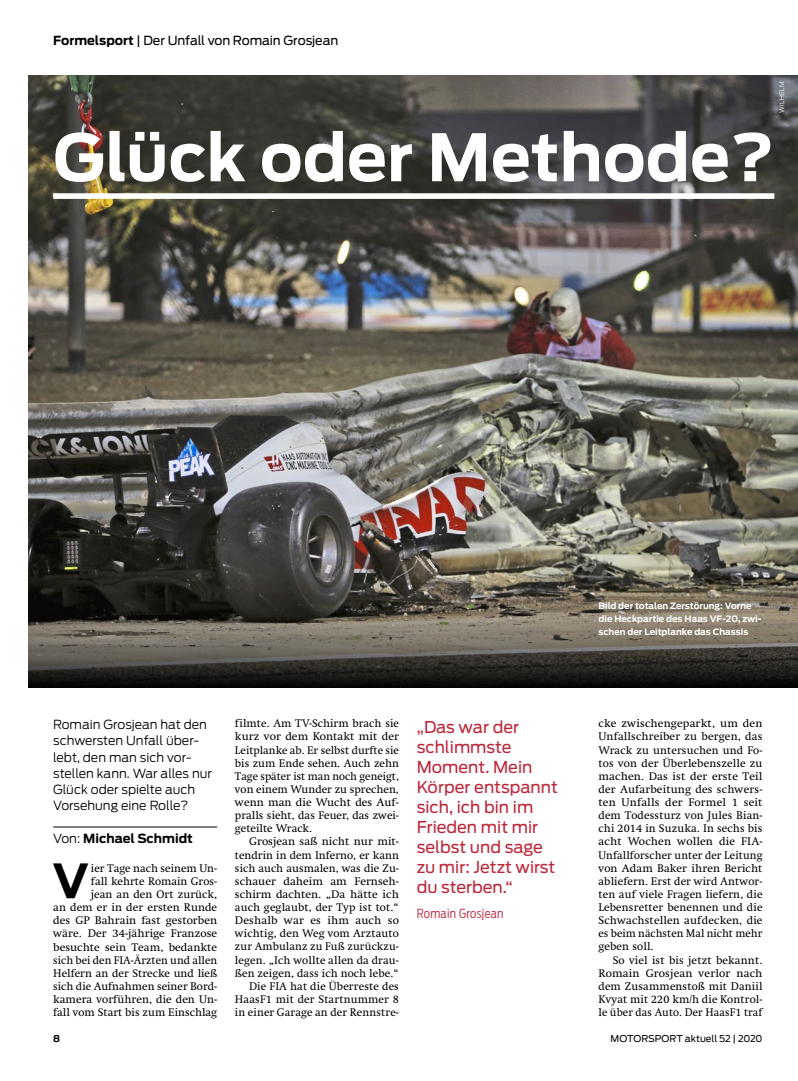
<style>
.page{position:relative;width:798px;height:1081px;background:#fff}
.page>*{position:absolute;margin:0;border:0;box-sizing:border-box;transform-origin:0 0}
.t1{font:700 64.88px "Antenna";color:#fff}
.t2{font:700 46.62px "Antenna";color:#000}
.t3{font:16.25px/20px "Antenna";color:#bc273c}
.t4{font:300 12.5px/16.2px "Antenna";color:#000}
.t5{font:12.5px "Antenna";letter-spacing:-.01em;color:#000}
.t6{font:700 12.5px "Antenna";color:#000}
.t7{font:300 12.5px "Antenna Condensed";letter-spacing:.025em;color:#bc273c}
.t8{font:11.25px/13.1px "Swift LT Std";color:#000;text-align:justify}
.t9{font:9.38px "Antenna";letter-spacing:-.005em;color:#000}
.t10{font:700 9.38px "Antenna";color:#000}
.t11{font:700 8.75px/13.1px "Antenna";color:#fff}
.t12{font:300 6.25px "Antenna";letter-spacing:.05em;color:#fff}
.s1{font-weight:700}
.s2{font-weight:300}
</style>
<div class="page">
<img style="left:28px;top:76px;width:769px;height:500px">
<svg style="left:41px;top:576px;width:756px;height:112px;background:#4f4a42"></svg>
<div style="left:53px;top:193px;width:721px;height:6px;background:#fff"></div>
<hr style="left:53px;top:826px;width:164px;height:1px;background:#000">
<p class="t5" style="left:53px;top:33px;width:286px"><span class="s1">Formelsport</span> | Der Unfall von Romain Grosjean</p>
<h1 class="t1" style="left:53px;top:119px;width:722px">Glück oder Methode?</h1>
<p class="t12" style="left:777px;top:113px;width:34px;rotate:-90deg">WILHELM</p>
<p class="t4" style="left:53px;top:716px;width:160px">Romain Grosjean hat den schwersten Unfall über&shy;lebt, den man sich vor&shy;stellen kann. War alles nur<br>Glück oder spielte auch<br>Vorsehung eine Rolle?</p>
<p class="t6" style="left:53px;top:831px;width:141px"><span class="s2">Von:</span> Michael Schmidt</p>
<h2 class="t2" style="left:52px;top:853px;width:38px">V</h2>
<p class="t8" style="left:53px;top:861px;width:165px;text-align:right">ier Tage nach seinem Un-<br>fall kehrte Romain Gros-<br>jean an den Ort zurück,<br>an dem er in der ersten Runde des GP Bahrain fast gestorben wäre. Der 34-jährige Franzose besuchte sein Team, bedankte sich bei den FIA-Ärzten und allen<br>Helfern an der Strecke und ließ sich die Aufnahmen seiner Bord&shy;kamera vorführen, die den Un&shy;fall vom Start bis zum Einschlag</p>
<p class="t8" style="left:235px;top:717px;width:165px">filmte. Am TV-Schirm brach sie kurz vor dem Kontakt mit der Leitplanke ab. Er selbst durfte sie bis zum Ende sehen. Auch zehn Tage später ist man noch geneigt, von einem Wunder zu sprechen, wenn man die Wucht des Auf&shy;pralls sieht, das Feuer, das zwei&shy;geteilte Wrack.</p>
<p class="t8" style="left:235px;top:835px;width:165px;text-align:right">Grosjean saß nicht nur mit&shy;tendrin in dem Inferno, er kann sich auch ausmalen, was die Zu&shy;schauer daheim am Fernseh&shy;schirm dachten. „Da hätte ich auch geglaubt, der Typ ist tot.“<br>Deshalb war es ihm auch so wichtig, den Weg vom Arztauto zur Ambulanz zu Fuß zurückzu&shy;legen. „Ich wollte allen da drau&shy;ßen zeigen, dass ich noch lebe.“<br>Die FIA hat die Überreste des<br>HaasF1 mit der Startnummer 8 in einer Garage an der Rennstre-</p>
<h3 class="t3" style="left:416px;top:717px;width:143px">„Das war der schlimmste<br>Moment. Mein<br>Körper entspannt sich, ich bin im<br>Frieden mit mir selbst und sage zu mir: Jetzt wirst du sterben.“</h3>
<p class="t7" style="left:416px;top:906px;width:88px">Romain Grosjean</p>
<p class="t11" style="left:598px;top:599px;width:164px">Bild der totalen Zerstörung: Vorne die Heckpartie des Haas VF-20, zwi&shy;schen der Leitplanke das Chassis</p>
<p class="t8" style="left:598px;top:717px;width:165px">cke zwischengeparkt, um den Unfallschreiber zu bergen, das Wrack zu untersuchen und Fo&shy;tos von der Überlebenszelle zu machen. Das ist der erste Teil der Aufarbeitung des schwers&shy;ten Unfalls der Formel 1 seit dem Todessturz von Jules Bian&shy;chi 2014 in Suzuka. In sechs bis acht Wochen wollen die FIA-Unfallforscher unter der Leitung von Adam Baker ihren Bericht abliefern. Erst der wird Antwor&shy;ten auf viele Fragen liefern, die Lebensretter benennen und die Schwachstellen aufdecken, die es beim nächsten Mal nicht mehr geben soll.</p>
<p class="t8" style="left:598px;top:953px;width:165px;text-indent:14px">So viel ist bis jetzt bekannt.<br>Romain Grosjean verlor nach dem Zusammenstoß mit Daniil Kvyat mit 220 km/h die Kontrol&shy;le über das Auto. Der HaasF1 traf</p>
<p class="t10" style="left:53px;top:1033px;width:8px">8</p>
<p class="t9" style="left:610px;top:1033px;width:153px">MOTORSPORT aktuell 52 | 2020</p>
</div>
